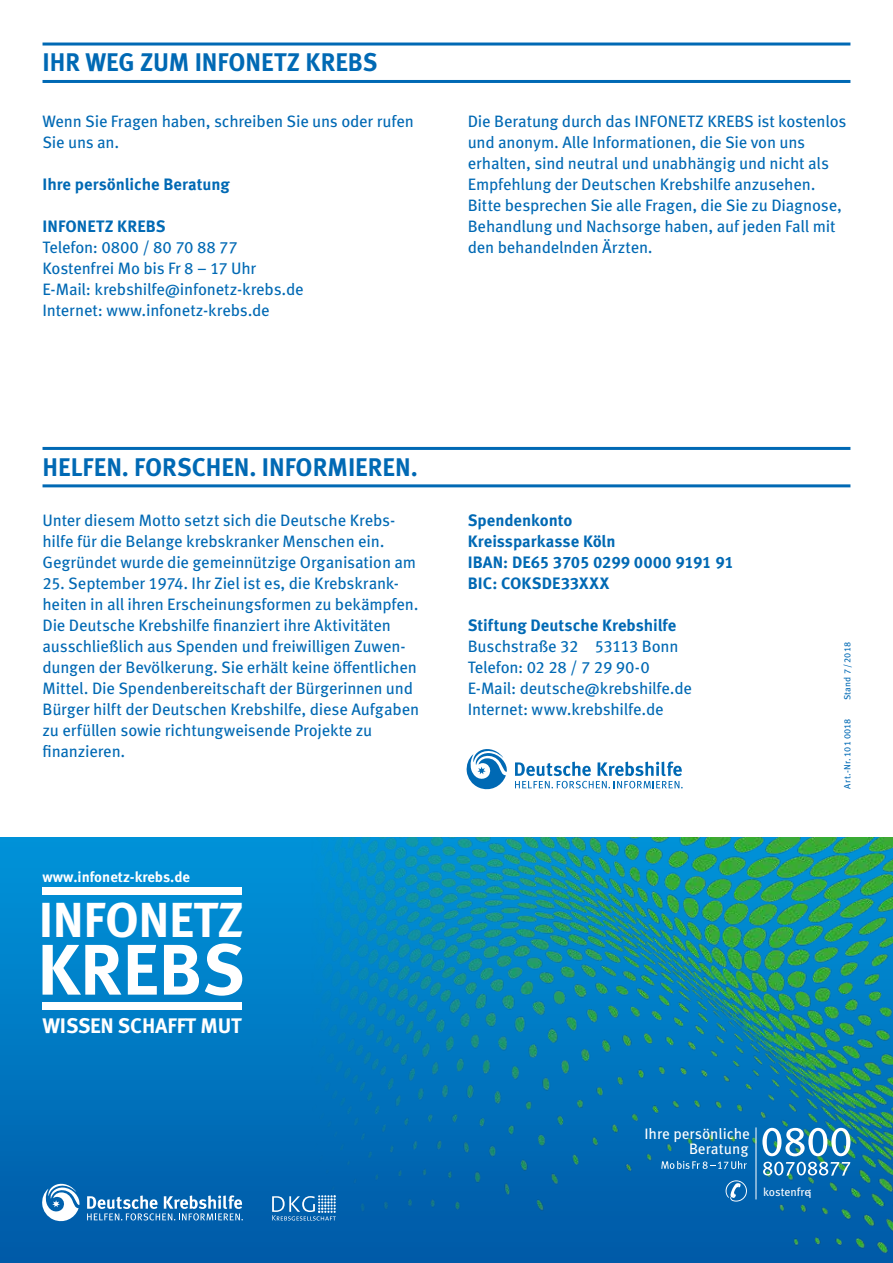
<style>
.page{position:relative;width:893px;height:1263px;background:#fff}
.page>*{position:absolute;margin:0;border:0;box-sizing:border-box;transform-origin:0 0}
.t1{font:700 71.55px "Meta Pro";color:#fff}
.t2{font:700 49.2px "Meta Pro";letter-spacing:-.01em;color:#fff}
.t3{font:700 25.5px "Meta Pro";color:#0069b4}
.t4{font:700 21px "Meta Pro";letter-spacing:-.005em;color:#fff}
.t5{font:16.5px/21px "Meta Pro";letter-spacing:-.015em;color:#0069b4}
.t6{font:700 16.5px/21px "Meta Pro";color:#0069b4}
.t7{font:15.15px/15px "Meta Pro";color:#fff;text-align:right}
.t8{font:700 14.7px "Meta Pro";color:#fff}
.t9{font:11.55px "Meta Pro";color:#fff}
.t10{font:9px "Meta Pro";letter-spacing:.02em;color:#0069b4}
</style>
<div class="page">
<div style="left:0;top:838px;width:893px;height:425px;background:linear-gradient(to bottom,#0095db,#0059a7)"></div>
<img style="left:296px;top:838px;width:597px;height:417px">
<div style="left:43px;top:887px;width:199px;height:8px;background:#fff"></div>
<div style="left:43px;top:1002px;width:199px;height:8px;background:#fff"></div>
<svg style="left:87px;top:1195px;width:156px;height:25px;background:#4c8fc4"></svg>
<svg style="left:42px;top:1182px;width:39px;height:42px"></svg>
<svg style="left:272px;top:1195px;width:64px;height:25px;background:#3e86c0"></svg>
<hr style="left:756px;top:1127px;width:1px;height:72px;background:#fff">
<svg style="left:661px;top:1161px;width:86px;height:8px"></svg>
<svg style="left:762px;top:1128px;width:88px;height:28px"></svg>
<svg style="left:763px;top:1162px;width:87px;height:14px"></svg>
<svg style="left:726px;top:1180px;width:21px;height:21px"></svg>
<hr style="left:43px;top:43px;width:807px;height:3px;background:#0069b4">
<hr style="left:43px;top:80px;width:807px;height:3px;background:#0069b4">
<hr style="left:43px;top:447px;width:807px;height:3px;background:#0069b4">
<hr style="left:43px;top:484px;width:807px;height:3px;background:#0069b4">
<svg style="left:515px;top:761px;width:168px;height:27px"></svg>
<svg style="left:466px;top:749px;width:41px;height:41px"></svg>
<h3 class="t3" style="left:43px;top:43px;width:336px">IHR WEG ZUM INFONETZ KREBS</h3>
<p class="t5" style="left:43px;top:109px;width:373px">Wenn Sie Fragen haben, schreiben Sie uns oder rufen<br>Sie uns an.</p>
<p class="t6" style="left:43px;top:172px;width:189px">Ihre persönliche Beratung</p>
<p class="t6" style="left:43px;top:214px;width:125px">INFONETZ KREBS</p>
<p class="t5" style="left:43px;top:235px;width:263px">Telefon: 0800 / 80 70 88 77<br>Kostenfrei Mo bis Fr 8 – 17 Uhr<br>E-Mail: krebshilfe@infonetz-krebs.de<br>Internet: www.infonetz-krebs.de</p>
<p class="t5" style="left:468px;top:109px;width:380px">Die Beratung durch das INFONETZ KREBS ist kostenlos und anonym. Alle Informationen, die Sie von uns erhalten, sind neutral und unabhängig und nicht als Empfehlung der Deutschen Krebshilfe anzusehen.<br>Bitte besprechen Sie alle Fragen, die Sie zu Diagnose, Behandlung und Nachsorge haben, auf jeden Fall mit den behandelnden Ärzten.</p>
<h3 class="t3" style="left:43px;top:447px;width:377px">HELFEN. FORSCHEN. INFORMIEREN.</h3>
<p class="t5" style="left:43px;top:508px;width:375px">Unter diesem Motto setzt sich die Deutsche Krebs&shy;hilfe für die Belange krebskranker Menschen ein.<br>Gegründet wurde die gemeinnützige Organisation am</p>
<p class="t5" style="left:43px;top:571px;width:378px">25. September 1974. Ihr Ziel ist es, die Krebskrank&shy;heiten in all ihren Erscheinungsformen zu bekämpfen.<br>Die Deutsche Krebshilfe finanziert ihre Aktivitäten ausschließlich aus Spenden und freiwilligen Zuwen&shy;dungen der Bevölkerung. Sie erhält keine öffentlichen Mittel. Die Spendenbereitschaft der Bürgerinnen und Bürger hilft der Deutschen Krebshilfe, diese Aufgaben zu erfüllen sowie richtungweisende Projekte zu finanzieren.</p>
<p class="t8" style="left:42px;top:866px;width:149px">www.infonetz-krebs.de</p>
<h2 class="t2" style="left:39px;top:882px;width:207px">INFONETZ</h2>
<h1 class="t1" style="left:37px;top:914px;width:209px">KREBS</h1>
<p class="t4" style="left:42px;top:1009px;width:201px">WISSEN SCHAFFT MUT</p>
<p class="t6" style="left:468px;top:508px;width:268px">Spendenkonto<br>Kreissparkasse Köln<br>IBAN: DE65 3705 0299 0000 9191 91<br>BIC: COKSDE33XXX</p>
<p class="t6" style="left:468px;top:613px;width:210px">Stiftung Deutsche Krebshilfe</p>
<p class="t5" style="left:468px;top:634px;width:226px">Buschstraße 32 53113 Bonn<br>Telefon: 02 28 / 7 29 90-0<br>E-Mail: deutsche@krebshilfe.de<br>Internet: www.krebshilfe.de</p>
<p class="t10" style="left:840px;top:700px;width:60px;rotate:-90deg">Stand 7/2018</p>
<p class="t10" style="left:840px;top:788px;width:72px;rotate:-90deg">Art.-Nr. 101 0018</p>
<p class="t7" style="left:644px;top:1125px;width:107px">Ihre persönliche<br>Beratung</p>
<p class="t9" style="left:763px;top:1183px;width:50px">kostenfrei</p>
</div>
